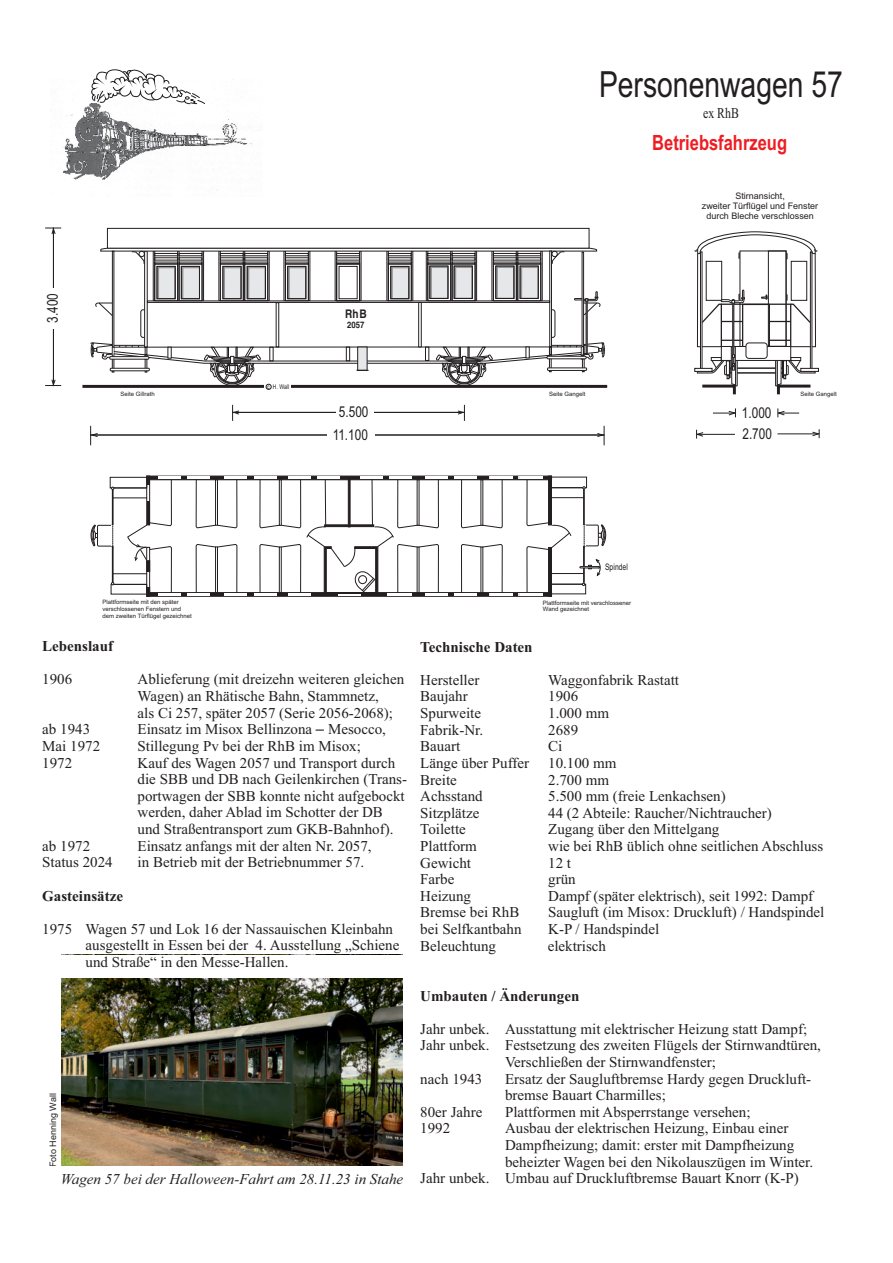
<style>
.page{position:relative;width:893px;height:1263px;background:#fff}
.page>*{position:absolute;margin:0;border:0;box-sizing:border-box;transform-origin:0 0}
.t1{font:36px "Arial";color:#231f20;scale:.79 1}
.t2{font:700 21px "Arial";color:#ee1d23;scale:.79 1}
.t3{font:15px/16.6px "Times New Roman";color:#231f20}
.t4{font:700 15px "Times New Roman";color:#231f20}
.t5{font:italic 15px "Times New Roman";color:#231f20}
.t6{font:15px/22.5px "Arial";color:#231f20;text-align:center;scale:.79 1}
.t7{font:15px "Times New Roman";color:#231f20;scale:.79 1}
.t8{font:700 11.85px "Helvetica";color:#231f20;scale:.84 1}
.t9{font:9px/10.1px "Arial";color:#231f20;text-align:center}
.t10{font:9px "Arial";color:#231f20;scale:.76 1}
.t11{font:700 9px "Helvetica";color:#231f20;scale:.86 1}
.t12{font:6.45px "Arial";color:#231f20;scale:.79 1}
.t13{font:6px/6.8px "Arial";color:#231f20}
.s1{font-family:"Arial"}
</style>
<div class="page">
<img style="left:50px;top:92px;width:209px;height:88px">
<div style="left:79px;top:88px;width:18px;height:14px;background:#fff"></div>
<svg style="left:104px;top:144px;width:5px;height:7px"></svg>
<div style="left:59px;top:90px;width:13px;height:10px;background:#fff"></div>
<svg style="left:91px;top:69px;width:115px;height:36px"></svg>
<div style="left:53px;top:228px;width:9px;height:158px;border:1px solid #231f20"></div>
<div style="left:45px;top:288px;width:17px;height:41px;background:#fff"></div>
<svg style="left:51px;top:379px;width:5px;height:8px"></svg>
<svg style="left:51px;top:227px;width:5px;height:8px"></svg>
<hr style="left:82px;top:385px;width:525px;height:3px;background:#231f20">
<svg style="left:694px;top:231px;width:124px;height:164px"></svg>
<svg style="left:713px;top:408px;width:23px;height:9px"></svg>
<svg style="left:777px;top:408px;width:22px;height:9px"></svg>
<svg style="left:811px;top:429px;width:9px;height:9px"></svg>
<hr style="left:777px;top:433px;width:42px;height:1px;background:#231f20">
<hr style="left:697px;top:434px;width:38px;height:1px;background:#231f20">
<svg style="left:695px;top:430px;width:9px;height:9px"></svg>
<svg style="left:89px;top:172px;width:518px;height:425px"></svg>
<img style="left:62px;top:978px;width:340px;height:188px">
<h1 class="t1" style="left:599px;top:61px;width:310px">Personenwagen 57</h1>
<p class="t7" style="left:703px;top:103px;width:47px">ex RhB</p>
<h2 class="t2" style="left:652px;top:129px;width:172px">Betriebsfahrzeug</h2>
<p class="t6" style="left:41px;top:323px;width:39px;rotate:-90deg">3.400</p>
<p class="t8" style="left:345px;top:306px;width:27px">RhB</p>
<p class="t12" style="left:267px;top:382px;width:29px">c H. Wall</p>
<p class="t11" style="left:347px;top:319px;width:22px">2057</p>
<p class="t13" style="left:120px;top:390px;width:36px">Seite Gillrath</p>
<p class="t13" style="left:549px;top:390px;width:38px">Seite Gangelt</p>
<p class="t6" style="left:333px;top:401px;width:47px">5.500<br>11.100</p>
<p class="t13" style="left:103px;top:599px;width:91px">Plattformseite mit den später verschlossenen Fenstern und dem zweiten Türflügel gezeichnet</p>
<p class="t10" style="left:605px;top:561px;width:32px">Spindel</p>
<p class="t13" style="left:543px;top:599px;width:90px">Plattformseite mit verschlossener<br>Wand gezeichnet</p>
<p class="t9" style="left:702px;top:191px;width:118px">Stirnansicht,<br>zweiter Türflügel und Fenster durch Bleche verschlossen</p>
<p class="t6" style="left:742px;top:401px;width:39px;line-height:21.8px;text-align:left">1.000<br>2.700</p>
<p class="t13" style="left:800px;top:391px;width:38px">Seite Gangelt</p>
<p class="t4" style="left:42px;top:636px;width:72px">Lebenslauf</p>
<p class="t3" style="left:42px;top:671px;width:31px">1906</p>
<p class="t3" style="left:138px;top:671px;width:268px">Ablieferung (mit dreizehn weiteren gleichen<br>Wagen) an Rhätische Bahn, Stammnetz,<br>als Ci 257, später 2057 (Serie 2056-2068);</p>
<p class="t3" style="left:42px;top:721px;width:49px">ab 1943</p>
<p class="t3" style="left:138px;top:721px;width:250px">Einsatz im Misox Bellinzona <span class="s1">–</span> Mesocco,</p>
<p class="t3" style="left:42px;top:737px;width:59px">Mai 1972</p>
<p class="t3" style="left:138px;top:737px;width:225px">Stillegung Pv bei der RhB im Misox;</p>
<p class="t3" style="left:42px;top:754px;width:31px">1972</p>
<p class="t3" style="left:138px;top:754px;width:271px">Kauf des Wagen 2057 und Transport durch die SBB und DB nach Geilenkirchen (Trans&shy;portwagen der SBB konnte nicht aufgebockt werden, daher Ablad im Schotter der DB und Straßentransport zum GKB-Bahnhof).</p>
<p class="t3" style="left:42px;top:837px;width:49px">ab 1972</p>
<p class="t3" style="left:138px;top:837px;width:236px">Einsatz anfangs mit der alten Nr. 2057,</p>
<p class="t3" style="left:42px;top:854px;width:72px">Status 2024</p>
<p class="t3" style="left:138px;top:854px;width:228px">in Betrieb mit der Betriebnummer 57.</p>
<p class="t4" style="left:42px;top:885px;width:82px">Gasteinsätze</p>
<p class="t3" style="left:86px;top:920px;width:315px;text-indent:-43px">1975 Wagen 57 und Lok 16 der Nassauischen Kleinbahn ausgestellt in Essen bei der 4. Ausstellung „Schiene und Straße“ in den Messe-Hallen.</p>
<p class="t9" style="left:48px;top:1167px;width:75px;rotate:-90deg">Foto Henning Wall</p>
<p class="t5" style="left:61px;top:1168px;width:344px">Wagen 57 bei der Halloween-Fahrt am 28.11.23 in Stahe</p>
<p class="t4" style="left:420px;top:636px;width:114px">Technische Daten</p>
<p class="t3" style="left:420px;top:671px;width:61px">Hersteller</p>
<p class="t3" style="left:548px;top:671px;width:132px">Waggonfabrik Rastatt</p>
<p class="t3" style="left:420px;top:688px;width:49px">Baujahr</p>
<p class="t3" style="left:548px;top:688px;width:31px">1906</p>
<p class="t3" style="left:420px;top:704px;width:62px">Spurweite</p>
<p class="t3" style="left:548px;top:704px;width:62px">1.000 mm</p>
<p class="t3" style="left:420px;top:721px;width:64px">Fabrik-Nr.</p>
<p class="t3" style="left:548px;top:721px;width:31px">2689</p>
<p class="t3" style="left:420px;top:738px;width:41px">Bauart</p>
<p class="t3" style="left:548px;top:738px;width:16px">Ci</p>
<p class="t3" style="left:420px;top:754px;width:110px">Länge über Puffer</p>
<p class="t3" style="left:548px;top:754px;width:70px">10.100 mm</p>
<p class="t3" style="left:420px;top:771px;width:38px">Breite</p>
<p class="t3" style="left:548px;top:771px;width:62px">2.700 mm</p>
<p class="t3" style="left:420px;top:787px;width:64px">Achsstand</p>
<p class="t3" style="left:548px;top:787px;width:179px">5.500 mm (freie Lenkachsen)</p>
<p class="t3" style="left:420px;top:804px;width:61px">Sitzplätze</p>
<p class="t3" style="left:548px;top:804px;width:225px">44 (2 Abteile: Raucher/Nichtraucher)</p>
<p class="t3" style="left:420px;top:821px;width:47px">Toilette</p>
<p class="t3" style="left:548px;top:821px;width:173px">Zugang über den Mittelgang</p>
<p class="t3" style="left:420px;top:837px;width:58px">Plattform</p>
<p class="t3" style="left:548px;top:837px;width:276px">wie bei RhB üblich ohne seitlichen Abschluss</p>
<p class="t3" style="left:420px;top:854px;width:52px">Gewicht</p>
<p class="t3" style="left:548px;top:854px;width:24px">12 t</p>
<p class="t3" style="left:420px;top:871px;width:36px">Farbe</p>
<p class="t3" style="left:548px;top:871px;width:29px">grün</p>
<p class="t3" style="left:420px;top:887px;width:52px">Heizung</p>
<p class="t3" style="left:548px;top:887px;width:266px">Dampf (später elektrisch), seit 1992: Dampf</p>
<p class="t3" style="left:420px;top:904px;width:101px">Bremse bei RhB</p>
<p class="t3" style="left:548px;top:904px;width:278px">Saugluft (im Misox: Druckluft) / Handspindel</p>
<p class="t3" style="left:420px;top:920px;width:103px">bei Selfkantbahn</p>
<p class="t3" style="left:548px;top:920px;width:113px">K-P / Handspindel</p>
<p class="t3" style="left:420px;top:937px;width:77px">Beleuchtung</p>
<p class="t3" style="left:548px;top:937px;width:60px">elektrisch</p>
<p class="t4" style="left:420px;top:985px;width:161px">Umbauten / Änderungen</p>
<p class="t3" style="left:420px;top:1020px;width:388px">Jahr unbek. Ausstattung mit elektrischer Heizung statt Dampf;</p>
<p class="t3" style="left:420px;top:1037px;width:402px">Jahr unbek. Festsetzung des zweiten Flügels der Stirnwandtüren,</p>
<p class="t3" style="left:505px;top:1053px;width:212px">Verschließen der Stirnwandfenster;</p>
<p class="t3" style="left:420px;top:1070px;width:64px">nach 1943</p>
<p class="t3" style="left:505px;top:1070px;width:308px">Ersatz der Saugluftbremse Hardy gegen Druckluft&shy;bremse Bauart Charmilles;</p>
<p class="t3" style="left:420px;top:1103px;width:64px">80er Jahre</p>
<p class="t3" style="left:505px;top:1103px;width:247px">Plattformen mit Absperrstange versehen;</p>
<p class="t3" style="left:420px;top:1120px;width:31px">1992</p>
<p class="t3" style="left:505px;top:1120px;width:285px">Ausbau der elektrischen Heizung, Einbau einer</p>
<p class="t3" style="left:505px;top:1136px;width:291px">Dampfheizung; damit: erster mit Dampfheizung</p>
<p class="t3" style="left:505px;top:1153px;width:309px">beheizter Wagen bei den Nikolauszügen im Winter.</p>
<p class="t3" style="left:420px;top:1170px;width:380px">Jahr unbek. Umbau auf Druckluftbremse Bauart Knorr (K-P)</p>
</div>
